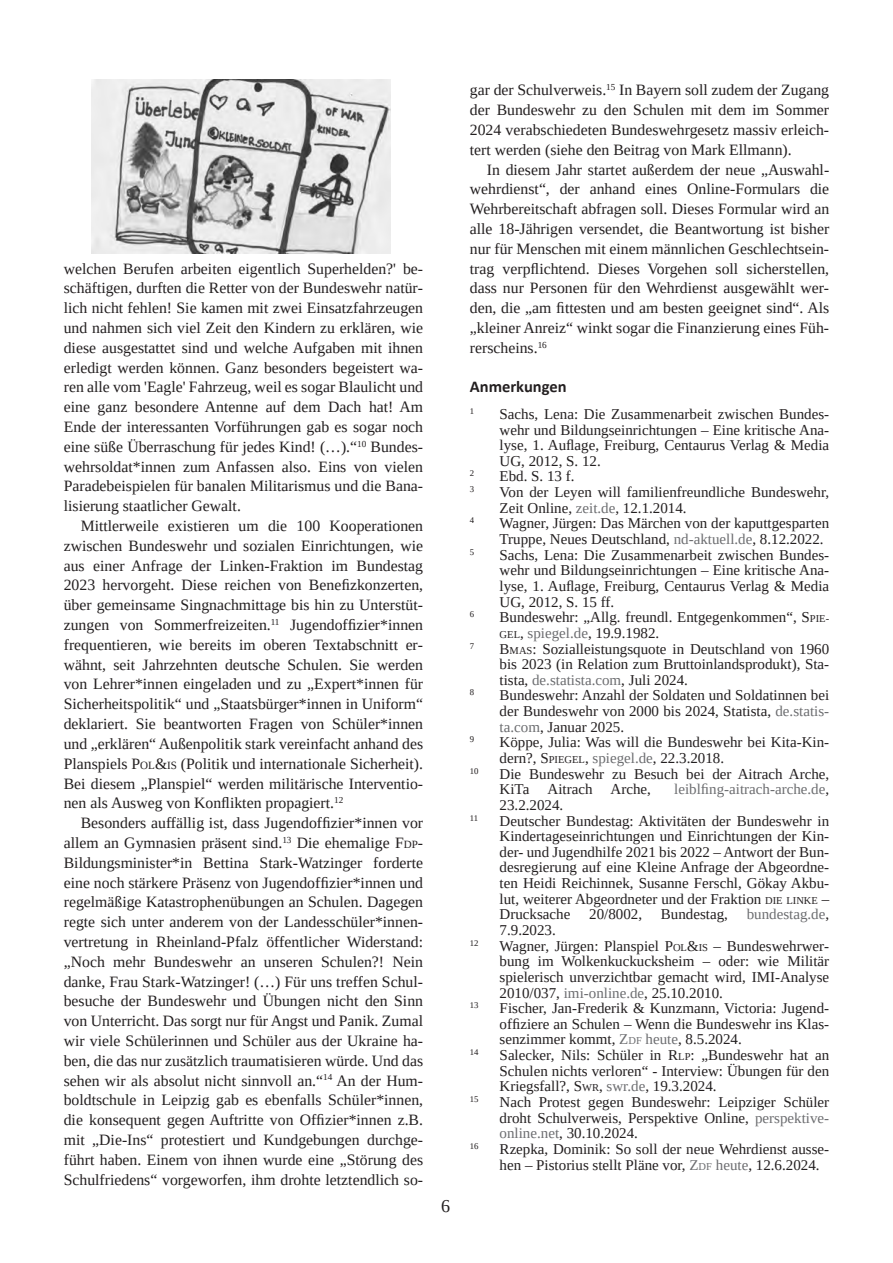
<style>
.page{position:relative;width:893px;height:1263px;background:#fff}
.page>*{position:absolute;margin:0;border:0;box-sizing:border-box;transform-origin:0 0}
.t1{font:18px "Liberation Serif";color:#231f20}
.t2{font:700 16.5px "Calibri";color:#231f20}
.t3{font:15.75px/19.8px "Liberation Serif";color:#231f20;text-align:justify}
.t4{font:15px/15.6px "Liberation Serif";color:#231f20;text-align:justify}
.t5{font:15px "Liberation Serif";color:#6c6d70}
.t6{font:8.7px "Liberation Serif";color:#231f20}
.s1{font-size:11.1px}
.s2{color:#6c6d70}
.s3{font-size:10.5px}
.s4{color:#231f20}
.s5{font-size:10.5px;color:#6c6d70}
</style>
<div class="page">
<img style="left:91px;top:79px;width:300px;height:174px">
<p class="t3" style="left:64px;top:260px;width:361px">welchen Berufen arbeiten eigentlich Superhelden?' be&shy;schäftigen, durften die Retter von der Bundeswehr natür&shy;lich nicht fehlen! Sie kamen mit zwei Einsatzfahrzeugen und nahmen sich viel Zeit den Kindern zu erklären, wie diese ausgestattet sind und welche Aufgaben mit ihnen erledigt werden können. Ganz besonders begeistert wa&shy;ren alle vom 'Eagle' Fahrzeug, weil es sogar Blaulicht und eine ganz besondere Antenne auf dem Dach hat! Am Ende der interessanten Vorführungen gab es sogar noch eine süße Überraschung für jedes Kind! (…).“<sup>10</sup> Bundes&shy;wehrsoldat*innen zum Anfassen also. Eins von vielen Paradebeispielen für banalen Militarismus und die Bana&shy;lisierung staatlicher Gewalt.</p>
<p class="t3" style="left:64px;top:517px;width:361px;text-indent:17px">Mittlerweile existieren um die 100 Kooperationen zwischen Bundeswehr und sozialen Einrichtungen, wie aus einer Anfrage der Linken-Fraktion im Bundestag 2023 hervorgeht. Diese reichen von Benefizkonzerten, über gemeinsame Singnachmittage bis hin zu Unterstüt&shy;zungen von Sommerfreizeiten.<sup>11</sup> Jugendoffizier*innen frequentieren, wie bereits im oberen Textabschnitt er&shy;wähnt, seit Jahrzehnten deutsche Schulen. Sie werden von Lehrer*innen eingeladen und zu „Expert*innen für Sicherheitspolitik“ und „Staatsbürger*innen in Uniform“ deklariert. Sie beantworten Fragen von Schüler*innen und „erklären“ Außenpolitik stark vereinfacht anhand des Planspiels P<span class="s1">OL</span>&amp;<span class="s1">IS</span> (Politik und internationale Sicherheit).<br>Bei diesem „Planspiel“ werden militärische Interventio&shy;nen als Ausweg von Konflikten propagiert.<sup>12</sup></p>
<p class="t3" style="left:64px;top:814px;width:361px;text-indent:17px">Besonders auffällig ist, dass Jugendoffizier*innen vor allem an Gymnasien präsent sind.<sup>13</sup> Die ehemalige F<span class="s1">DP</span>-Bildungsminister*in Bettina Stark-Watzinger forderte eine noch stärkere Präsenz von Jugendoffizier*innen und regelmäßige Katastrophenübungen an Schulen. Dagegen regte sich unter anderem von der Landesschüler*innen&shy;vertretung in Rheinland-Pfalz öffentlicher Widerstand: „Noch mehr Bundeswehr an unseren Schulen?! Nein danke, Frau Stark-Watzinger! (…) Für uns treffen Schul&shy;besuche der Bundeswehr und Übungen nicht den Sinn von Unterricht. Das sorgt nur für Angst und Panik. Zumal wir viele Schülerinnen und Schüler aus der Ukraine ha&shy;ben, die das nur zusätzlich traumatisieren würde. Und das sehen wir als absolut nicht sinnvoll an.“<sup>14</sup> An der Hum&shy;boldtschule in Leipzig gab es ebenfalls Schüler*innen, die konsequent gegen Auftritte von Offizier*innen z.B. mit „Die-Ins“ protestiert und Kundgebungen durchge&shy;führt haben. Einem von ihnen wurde eine „Störung des Schulfriedens“ vorgeworfen, ihm drohte letztendlich so-</p>
<p class="t1" style="left:441px;top:1199px;width:10px">6</p>
<p class="t3" style="left:470px;top:82px;width:361px">gar der Schulverweis.<sup>15</sup> In Bayern soll zudem der Zugang der Bundeswehr zu den Schulen mit dem im Sommer 2024 verabschiedeten Bundeswehrgesetz massiv erleich&shy;tert werden (siehe den Beitrag von Mark Ellmann).</p>
<p class="t3" style="left:470px;top:161px;width:361px;text-indent:17px">In diesem Jahr startet außerdem der neue „Auswahl&shy;wehrdienst“, der anhand eines Online-Formulars die Wehrbereitschaft abfragen soll. Dieses Formular wird an alle 18-Jährigen versendet, die Beantwortung ist bisher nur für Menschen mit einem männlichen Geschlechtsein&shy;trag verpflichtend. Dieses Vorgehen soll sicherstellen, dass nur Personen für den Wehrdienst ausgewählt wer&shy;den, die „am fittesten und am besten geeignet sind“. Als „kleiner Anreiz“ winkt sogar die Finanzierung eines Füh&shy;rerscheins.<sup>16</sup></p>
<p class="t2" style="left:470px;top:380px;width:98px">Anmerkungen</p>
<p class="t6" style="left:470px;top:408px;width:6px">1</p>
<p class="t4" style="left:500px;top:407px;width:331px">Sachs, Lena: Die Zusammenarbeit zwischen Bundes&shy;wehr und Bildungseinrichtungen – Eine kritische Ana&shy;lyse, 1. Auflage, Freiburg, Centaurus Verlag &amp; Media UG, 2012, S. 12.</p>
<p class="t6" style="left:470px;top:470px;width:6px">2</p>
<p class="t4" style="left:500px;top:470px;width:76px">Ebd. S. 13 f.</p>
<p class="t6" style="left:470px;top:517px;width:6px">4</p>
<p class="t4" style="left:500px;top:517px;width:331px">Wagner, Jürgen: Das Märchen von der kaputtgesparten<br>Truppe, Neues Deutschland, <span class="s2">nd-aktuell.de</span>, 8.12.2022.</p>
<p class="t6" style="left:470px;top:486px;width:6px">3</p>
<p class="t4" style="left:500px;top:486px;width:331px">Von der Leyen will familienfreundliche Bundeswehr,<br>Zeit Online, <span class="s2">zeit.de</span>, 12.1.2014.</p>
<p class="t6" style="left:470px;top:549px;width:6px">5</p>
<p class="t4" style="left:500px;top:548px;width:331px">Sachs, Lena: Die Zusammenarbeit zwischen Bundes&shy;wehr und Bildungseinrichtungen – Eine kritische Ana&shy;lyse, 1. Auflage, Freiburg, Centaurus Verlag &amp; Media UG, 2012, S. 15 ff.</p>
<p class="t6" style="left:470px;top:611px;width:6px">6</p>
<p class="t4" style="left:500px;top:611px;width:331px">Bundeswehr: „Allg. freundl. Entgegenkommen“, S<span class="s3">PIE-<br>GEL</span>, <span class="s2">spiegel.de</span>, 19.9.1982.</p>
<p class="t6" style="left:470px;top:642px;width:6px">7</p>
<p class="t4" style="left:500px;top:642px;width:331px">B<span class="s3">MAS</span>: Sozialleistungsquote in Deutschland von 1960 bis 2023 (in Relation zum Bruttoinlandsprodukt), Sta&shy;tista, <span class="s2">de.statista.com</span>, Juli 2024.</p>
<p class="t6" style="left:470px;top:689px;width:6px">8</p>
<p class="t4" style="left:500px;top:689px;width:331px">Bundeswehr: Anzahl der Soldaten und Soldatinnen bei der Bundeswehr von 2000 bis 2024, Statista, <span class="s2">de.statis&shy;ta.com</span>, Januar 2025.</p>
<p class="t6" style="left:470px;top:767px;width:10px">10</p>
<p class="t4" style="left:500px;top:767px;width:331px">Die Bundeswehr zu Besuch bei der Aitrach Arche,<br>KiTa Aitrach Arche,</p>
<p class="t6" style="left:470px;top:736px;width:6px">9</p>
<p class="t4" style="left:500px;top:736px;width:331px">Köppe, Julia: Was will die Bundeswehr bei Kita-Kin&shy;dern?, S<span class="s3">PIEGEL</span>, <span class="s2">spiegel.de</span>, 22.3.2018.</p>
<p class="t5" style="left:674px;top:784px;width:156px">leiblfing-aitrach-arche.de<span class="s4">,</span></p>
<p class="t4" style="left:500px;top:798px;width:65px">23.2.2024.</p>
<p class="t6" style="left:470px;top:814px;width:10px">11</p>
<p class="t4" style="left:500px;top:814px;width:331px">Deutscher Bundestag: Aktivitäten der Bundeswehr in Kindertageseinrichtungen und Einrichtungen der Kin&shy;der- und Jugendhilfe 2021 bis 2022 – Antwort der Bun&shy;desregierung auf eine Kleine Anfrage der Abgeordne&shy;ten Heidi Reichinnek, Susanne Ferschl, Gökay Akbu&shy;lut, weiterer Abgeordneter und der Fraktion <span class="s3">DIE LINKE</span> – Drucksache</p>
<p class="t4" style="left:589px;top:908px;width:54px">20/8002,</p>
<p class="t4" style="left:661px;top:908px;width:69px">Bundestag,</p>
<p class="t5" style="left:747px;top:909px;width:84px">bundestag.de<span class="s4">,</span></p>
<p class="t4" style="left:500px;top:924px;width:58px">7.9.2023.</p>
<p class="t6" style="left:470px;top:939px;width:10px">12</p>
<p class="t4" style="left:500px;top:939px;width:331px">Wagner, Jürgen: Planspiel P<span class="s3">OL</span>&amp;<span class="s3">IS</span> – Bundeswehrwer&shy;bung im Wolkenkuckucksheim – oder: wie Militär spielerisch unverzichtbar gemacht wird, IMI-Analyse 2010/037, <span class="s2">imi-online.de</span>, 25.10.2010.</p>
<p class="t6" style="left:470px;top:1002px;width:10px">13</p>
<p class="t4" style="left:500px;top:1002px;width:331px">Fischer, Jan-Frederik &amp; Kunzmann, Victoria: Jugend&shy;offiziere an Schulen – Wenn die Bundeswehr ins Klas&shy;senzimmer kommt, <span class="s2">Z</span><span class="s5">DF</span> <span class="s2">heute</span>, 8.5.2024.</p>
<p class="t6" style="left:470px;top:1049px;width:10px">14</p>
<p class="t4" style="left:500px;top:1049px;width:331px">Salecker, Nils: Schüler in R<span class="s3">LP</span>: „Bundeswehr hat an Schulen nichts verloren“ - Interview: Übungen für den Kriegsfall?, S<span class="s3">WR</span>, <span class="s2">swr.de</span>, 19.3.2024.</p>
<p class="t6" style="left:470px;top:1096px;width:10px">15</p>
<p class="t4" style="left:500px;top:1096px;width:331px">Nach Protest gegen Bundeswehr: Leipziger Schüler droht Schulverweis, Perspektive Online, <span class="s2">perspektive&shy;online.net</span>, 30.10.2024.</p>
<p class="t6" style="left:470px;top:1143px;width:10px">16</p>
<p class="t4" style="left:500px;top:1142px;width:331px">Rzepka, Dominik: So soll der neue Wehrdienst ausse&shy;hen – Pistorius stellt Pläne vor, <span class="s2">Z</span><span class="s5">DF</span> <span class="s2">heute</span>, 12.6.2024.</p>
</div>
